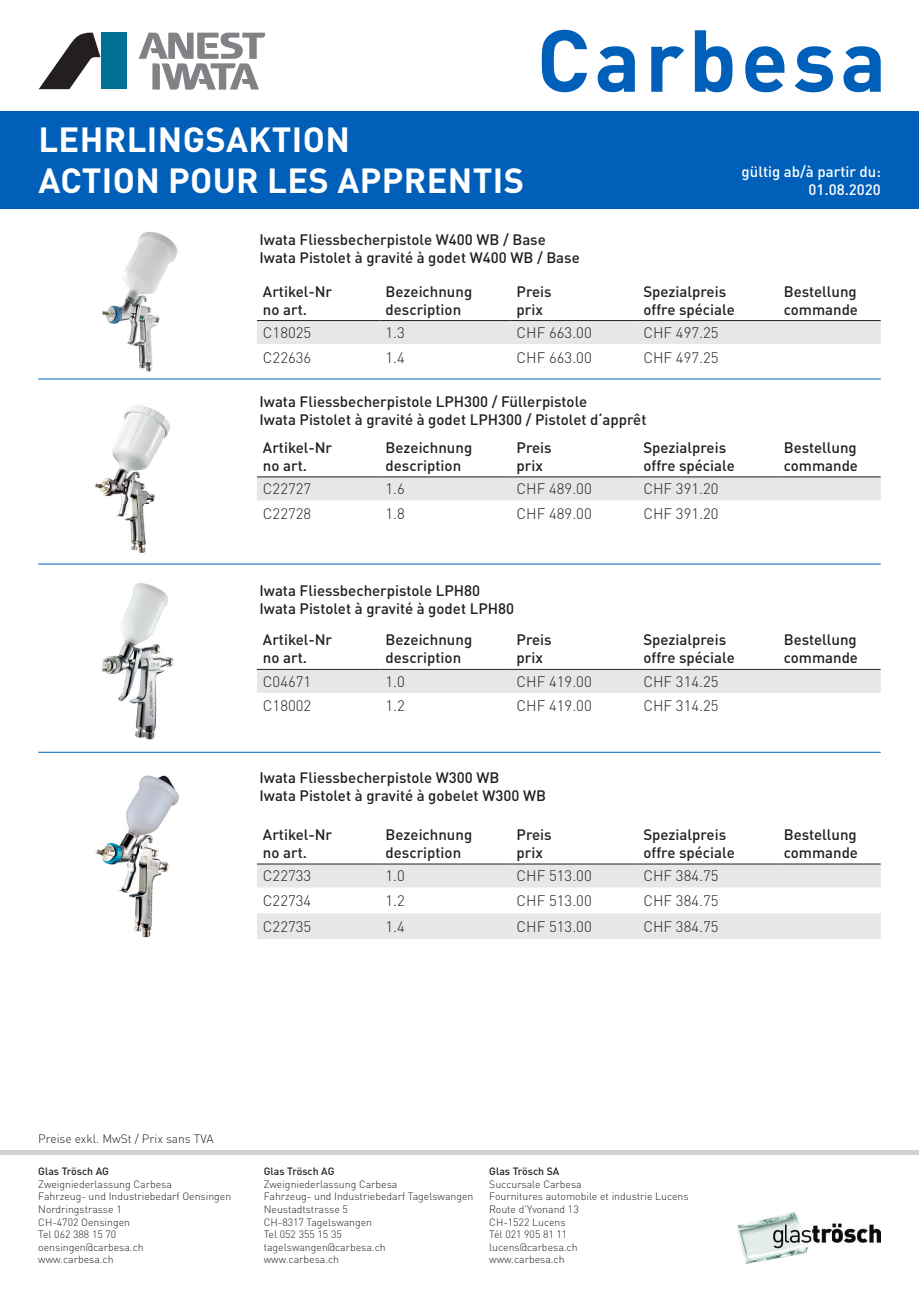
<style>
.page{position:relative;width:919px;height:1289px;background:#fff}
.page>*{position:absolute;margin:0;border:0;box-sizing:border-box;transform-origin:0 0}
.t1{font:700 34.5px/41.4px "DIN Pro";letter-spacing:.01em;color:#fff}
.t2{font:500 15px/18px "DIN Pro";color:#231f20}
.t3{font:300 15px "DIN Pro";color:#231f20}
.t4{font:500 15px/18px "DIN Pro";color:#fff;text-align:right}
.t5{font:300 12px "DIN Pro";color:#231f20}
.t6{font:300 10.5px/12.6px "DIN Pro";color:#231f20}
.t7{font:500 10.5px "DIN Pro";color:#231f20}
</style>
<div class="page">
<hr style="left:0;top:1150px;width:918px;height:4px;background:#d1d2d4">
<img style="left:737px;top:1212px;width:143px;height:51px">
<svg style="left:541px;top:30px;width:46px;height:62px"></svg>
<svg style="left:597px;top:46px;width:37px;height:46px"></svg>
<svg style="left:651px;top:46px;width:33px;height:46px"></svg>
<svg style="left:694px;top:30px;width:38px;height:62px"></svg>
<svg style="left:745px;top:46px;width:39px;height:46px"></svg>
<svg style="left:794px;top:46px;width:38px;height:46px"></svg>
<svg style="left:843px;top:46px;width:37px;height:46px"></svg>
<div style="left:0;top:111px;width:918px;height:97px;background:#005fb9"></div>
<div style="left:257px;top:321px;width:623px;height:23px;background:#e6e7e9"></div>
<hr style="left:257px;top:320px;width:122px;height:1px;background:#231f20">
<hr style="left:379px;top:320px;width:131px;height:1px;background:#231f20">
<hr style="left:510px;top:320px;width:127px;height:1px;background:#231f20">
<hr style="left:637px;top:320px;width:140px;height:1px;background:#231f20">
<hr style="left:777px;top:320px;width:103px;height:1px;background:#231f20">
<svg style="left:257px;top:668px;width:623px;height:1px"></svg>
<div style="left:257px;top:670px;width:623px;height:23px;background:#e6e7e9"></div>
<hr style="left:257px;top:669px;width:122px;height:1px;background:#231f20">
<hr style="left:379px;top:669px;width:131px;height:1px;background:#231f20">
<hr style="left:510px;top:669px;width:127px;height:1px;background:#231f20">
<hr style="left:637px;top:669px;width:140px;height:1px;background:#231f20">
<hr style="left:777px;top:669px;width:103px;height:1px;background:#231f20">
<div style="left:257px;top:477px;width:623px;height:23px;background:#e6e7e9"></div>
<hr style="left:257px;top:476px;width:122px;height:1px;background:#231f20">
<hr style="left:379px;top:476px;width:131px;height:1px;background:#231f20">
<hr style="left:510px;top:476px;width:127px;height:1px;background:#231f20">
<hr style="left:637px;top:476px;width:140px;height:1px;background:#231f20">
<hr style="left:777px;top:476px;width:103px;height:1px;background:#231f20">
<svg style="left:257px;top:864px;width:623px;height:75px"></svg>
<hr style="left:257px;top:863px;width:122px;height:1px;background:#231f20">
<hr style="left:379px;top:863px;width:131px;height:1px;background:#231f20">
<hr style="left:510px;top:863px;width:127px;height:1px;background:#231f20">
<hr style="left:637px;top:863px;width:140px;height:1px;background:#231f20">
<hr style="left:777px;top:863px;width:103px;height:1px;background:#231f20">
<img style="left:101px;top:231px;width:77px;height:141px">
<img style="left:101px;top:583px;width:73px;height:157px">
<img style="left:95px;top:405px;width:75px;height:148px">
<img style="left:95px;top:775px;width:84px;height:163px">
<hr style="left:38px;top:378px;width:842px;height:1px;background:#005fb9">
<hr style="left:38px;top:752px;width:842px;height:1px;background:#005fb9">
<hr style="left:38px;top:563px;width:842px;height:1px;background:#005fb9">
<div style="left:101px;top:33px;width:26px;height:56px;background:#007095"></div>
<svg style="left:39px;top:33px;width:61px;height:56px"></svg>
<svg style="left:139px;top:32px;width:126px;height:58px"></svg>
<h1 class="t1" style="left:38px;top:115px;width:487px">LEHRLINGSAKTION<br>ACTION POUR LES APPRENTIS</h1>
<p class="t2" style="left:259px;top:229px;width:322px">Iwata Fliessbecherpistole W400 WB / Base<br>Iwata Pistolet à gravité à godet W400 WB / Base</p>
<p class="t4" style="left:741px;top:161px;width:141px">gültig ab/à partir du:<br>01.08.2020</p>
<p class="t2" style="left:263px;top:280px;width:71px">Artikel-Nr no art.</p>
<p class="t2" style="left:385px;top:280px;width:88px">Bezeichnung description</p>
<p class="t2" style="left:516px;top:280px;width:37px">Preis prix</p>
<p class="t2" style="left:643px;top:280px;width:93px">Spezialpreis offre spéciale</p>
<p class="t2" style="left:783px;top:280px;width:76px">Bestellung commande</p>
<p class="t3" style="left:263px;top:321px;width:50px">C18025</p>
<p class="t3" style="left:385px;top:321px;width:21px">1.3</p>
<p class="t3" style="left:516px;top:321px;width:77px">CHF 663.00</p>
<p class="t3" style="left:643px;top:321px;width:77px">CHF 497.25</p>
<p class="t3" style="left:263px;top:345px;width:50px">C22636</p>
<p class="t3" style="left:385px;top:345px;width:21px">1.4</p>
<p class="t3" style="left:516px;top:345px;width:77px">CHF 663.00</p>
<p class="t3" style="left:643px;top:345px;width:77px">CHF 497.25</p>
<p class="t2" style="left:259px;top:391px;width:388px">Iwata Fliessbecherpistole LPH300 / Füllerpistole<br>Iwata Pistolet à gravité à godet LPH300 / Pistolet d‘apprêt</p>
<p class="t2" style="left:263px;top:437px;width:71px">Artikel-Nr no art.</p>
<p class="t2" style="left:385px;top:437px;width:88px">Bezeichnung description</p>
<p class="t2" style="left:516px;top:437px;width:37px">Preis prix</p>
<p class="t2" style="left:643px;top:437px;width:93px">Spezialpreis offre spéciale</p>
<p class="t2" style="left:783px;top:437px;width:76px">Bestellung commande</p>
<p class="t3" style="left:263px;top:477px;width:50px">C22727</p>
<p class="t3" style="left:385px;top:477px;width:21px">1.6</p>
<p class="t3" style="left:516px;top:477px;width:77px">CHF 489.00</p>
<p class="t3" style="left:643px;top:477px;width:77px">CHF 391.20</p>
<p class="t3" style="left:263px;top:502px;width:50px">C22728</p>
<p class="t3" style="left:385px;top:502px;width:21px">1.8</p>
<p class="t3" style="left:516px;top:502px;width:77px">CHF 489.00</p>
<p class="t3" style="left:643px;top:502px;width:77px">CHF 391.20</p>
<p class="t2" style="left:259px;top:580px;width:256px">Iwata Fliessbecherpistole LPH80<br>Iwata Pistolet à gravité à godet LPH80</p>
<p class="t2" style="left:263px;top:629px;width:71px">Artikel-Nr no art.</p>
<p class="t2" style="left:385px;top:629px;width:88px">Bezeichnung description</p>
<p class="t2" style="left:516px;top:629px;width:37px">Preis prix</p>
<p class="t2" style="left:643px;top:629px;width:93px">Spezialpreis offre spéciale</p>
<p class="t2" style="left:783px;top:629px;width:76px">Bestellung commande</p>
<p class="t3" style="left:263px;top:670px;width:50px">C04671</p>
<p class="t3" style="left:385px;top:670px;width:21px">1.0</p>
<p class="t3" style="left:516px;top:670px;width:77px">CHF 419.00</p>
<p class="t3" style="left:643px;top:670px;width:77px">CHF 314.25</p>
<p class="t3" style="left:263px;top:694px;width:50px">C18002</p>
<p class="t3" style="left:385px;top:694px;width:21px">1.2</p>
<p class="t3" style="left:516px;top:694px;width:77px">CHF 419.00</p>
<p class="t3" style="left:643px;top:694px;width:77px">CHF 314.25</p>
<p class="t2" style="left:259px;top:766px;width:288px">Iwata Fliessbecherpistole W300 WB<br>Iwata Pistolet à gravité à gobelet W300 WB</p>
<p class="t2" style="left:263px;top:824px;width:71px">Artikel-Nr no art.</p>
<p class="t2" style="left:385px;top:824px;width:88px">Bezeichnung description</p>
<p class="t2" style="left:516px;top:824px;width:37px">Preis prix</p>
<p class="t2" style="left:643px;top:824px;width:93px">Spezialpreis offre spéciale</p>
<p class="t2" style="left:783px;top:824px;width:76px">Bestellung commande</p>
<p class="t3" style="left:263px;top:864px;width:50px">C22733</p>
<p class="t3" style="left:385px;top:864px;width:21px">1.0</p>
<p class="t3" style="left:516px;top:864px;width:77px">CHF 513.00</p>
<p class="t3" style="left:643px;top:864px;width:77px">CHF 384.75</p>
<p class="t3" style="left:263px;top:889px;width:50px">C22734</p>
<p class="t3" style="left:385px;top:889px;width:21px">1.2</p>
<p class="t3" style="left:516px;top:889px;width:77px">CHF 513.00</p>
<p class="t3" style="left:643px;top:889px;width:77px">CHF 384.75</p>
<p class="t3" style="left:263px;top:914px;width:50px">C22735</p>
<p class="t3" style="left:385px;top:914px;width:21px">1.4</p>
<p class="t3" style="left:516px;top:914px;width:77px">CHF 513.00</p>
<p class="t3" style="left:643px;top:914px;width:77px">CHF 384.75</p>
<p class="t5" style="left:38px;top:1129px;width:177px">Preise exkl. MwSt / Prix sans TVA</p>
<p class="t7" style="left:38px;top:1162px;width:72px">Glas Trösch AG</p>
<p class="t6" style="left:38px;top:1176px;width:194px">Zweigniederlassung Carbesa<br>Fahrzeug- und Industriebedarf Oensingen<br>Nordringstrasse 1<br>CH-4702 Oensingen<br>Tel 062 388 15 70<br>oensingen@carbesa.ch<br>www.carbesa.ch</p>
<p class="t7" style="left:264px;top:1162px;width:72px">Glas Trösch AG</p>
<p class="t6" style="left:264px;top:1176px;width:211px">Zweigniederlassung Carbesa<br>Fahrzeug- und Industriebedarf Tagelswangen<br>Neustadtstrasse 5<br>CH-8317 Tagelswangen<br>Tel 052 355 15 35<br>tagelswangen@carbesa.ch<br>www.carbesa.ch</p>
<p class="t7" style="left:489px;top:1162px;width:72px">Glas Trösch SA</p>
<p class="t6" style="left:489px;top:1176px;width:201px">Succursale Carbesa<br>Fournitures automobile et industrie Lucens<br>Route d’Yvonand 13<br>CH-1522 Lucens<br>Tél 021 905 81 11<br>lucens@carbesa.ch<br>www.carbesa.ch</p>
</div>
